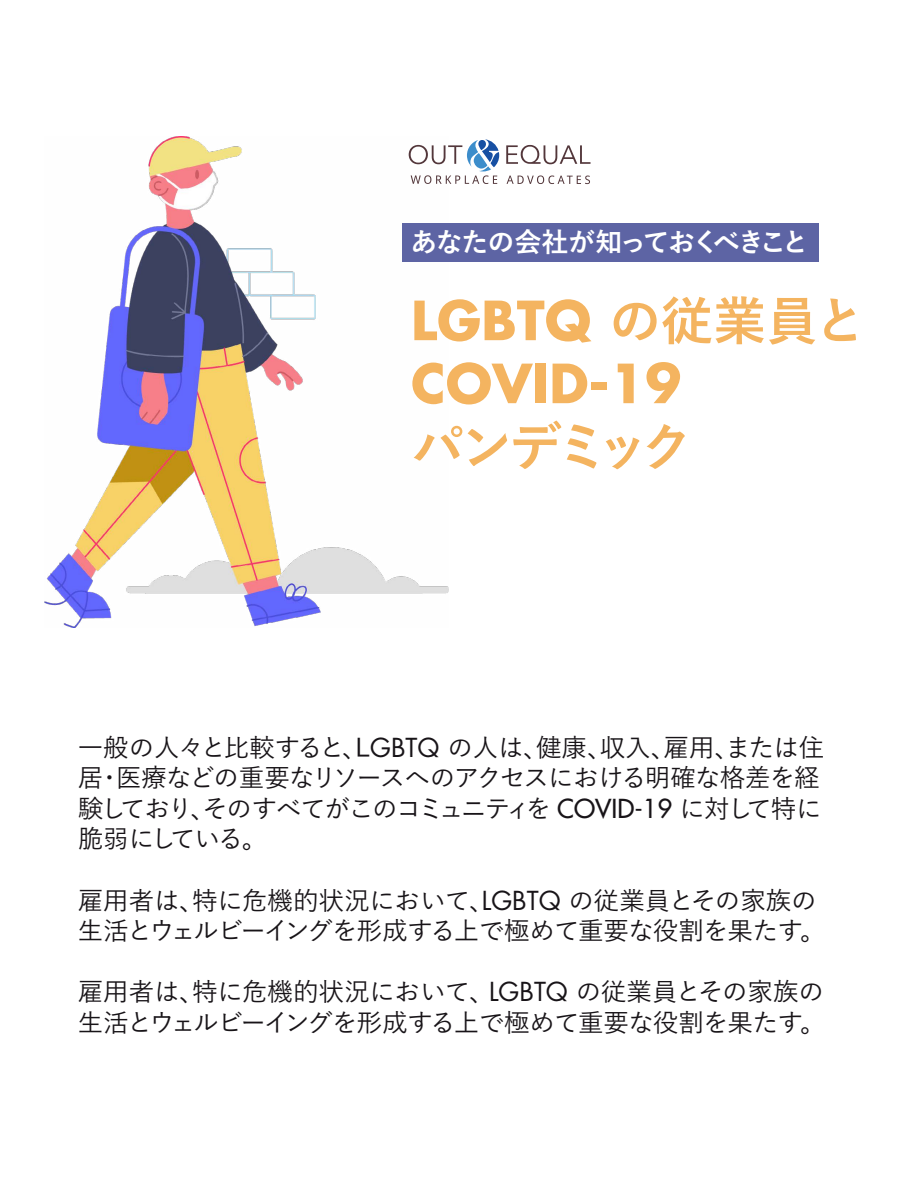
<style>
.page{position:relative;width:918px;height:1188px;background:#fff}
.page>*{position:absolute;margin:0;border:0;box-sizing:border-box;transform-origin:0 0}
.t1{font:700 52.5px/63px "Futura";color:#f4b460}
.t2{font:700 52.5px "Yu Go";letter-spacing:-.12em;color:#f4b460}
.t3{font:700 27px "Yu Go";letter-spacing:-.06em;color:#fff}
.t4{font:500 25.5px/30.6px "Yu Go";letter-spacing:-.03em;color:#181418}
.t5{font:500 25.5px/30.6px "Yu Go";letter-spacing:-.055em;color:#181418}
.s1{font-family:"Yu Go"}
.s2{font-family:"Futura";font-weight:400}
</style>
<div class="page">
<img style="left:45px;top:137px;width:404px;height:491px">
<div style="left:402px;top:223px;width:417px;height:38px;background:#5d64a4"></div>
<svg style="left:507px;top:175px;width:83px;height:9px"></svg>
<svg style="left:409px;top:139px;width:90px;height:45px"></svg>
<svg style="left:506px;top:145px;width:85px;height:19px"></svg>
<p class="t3" style="left:411px;top:227px;width:400px">あなたの会社が知っておくべきこと</p>
<h1 class="t1" style="left:411px;top:288px;width:457px">LGBTQ <span class="s1">の従業員と<br></span>COVID-19</h1>
<h1 class="t2" style="left:411px;top:417px;width:283px">パンデミック</h1>
<p class="t5" style="left:78px;top:729px;width:748px">一般の人々と比較すると、L<span class="s2">GBTQ</span> の人は、健康、収入、雇用、または住居・医療などの重要なリソースへのアクセスにおける明確な格差を経験しており、そのすべてがこのコミュニティを <span class="s2">COVID-19</span> に対して特に脆弱にしている。</p>
<p class="t4" style="left:78px;top:882px;width:750px">雇用者は、特に危機的状況において、<span class="s2">LGBTQ</span> の従業員とその家族の生活とウェルビーイングを形成する上で極めて重要な役割を果たす。</p>
<p class="t4" style="left:78px;top:973px;width:750px">雇用者は、特に危機的状況において、<span class="s2">LGBTQ</span> の従業員とその家族の生活とウェルビーイングを形成する上で極めて重要な役割を果たす。</p>
</div>
